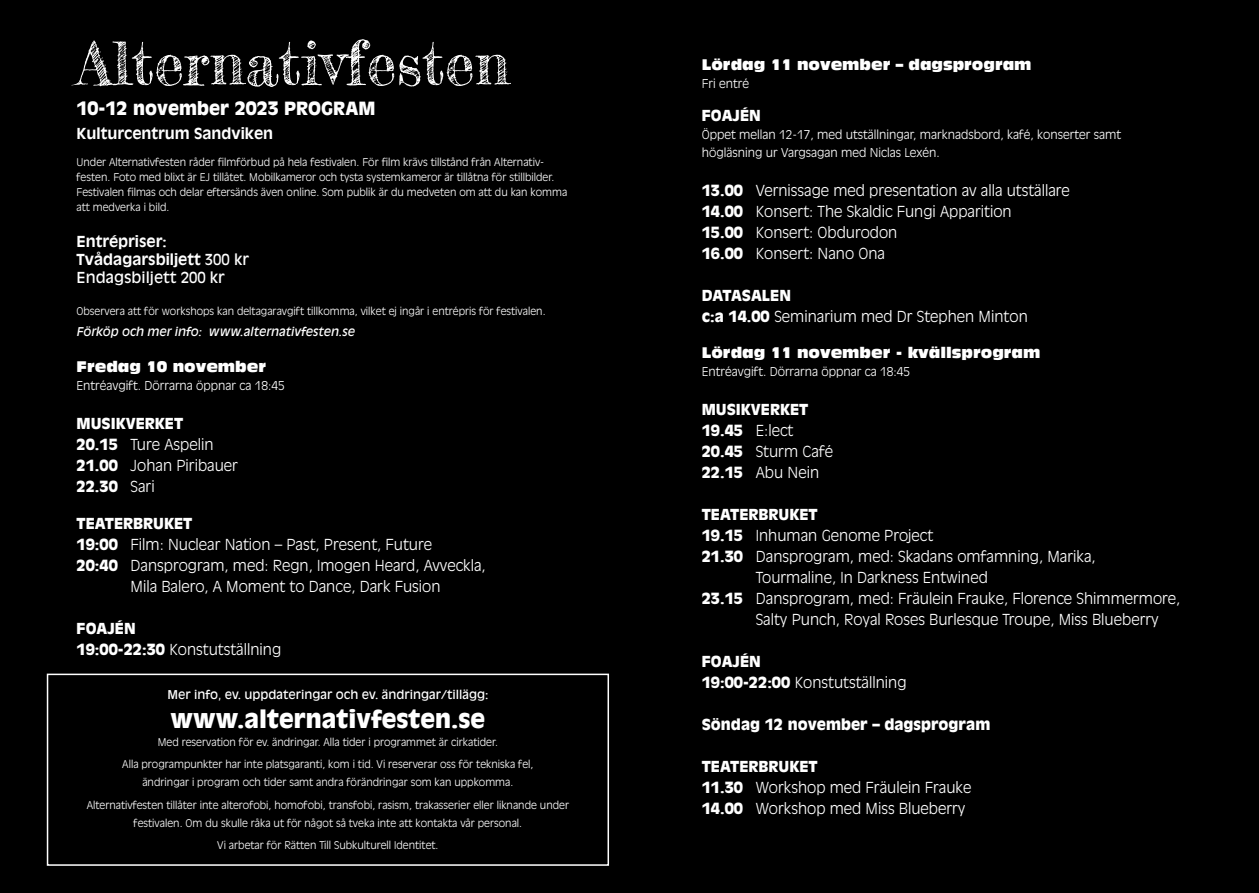
<style>
.page{position:relative;width:1259px;height:893px;background:#fff}
.page>*{position:absolute;margin:0;border:0;box-sizing:border-box;transform-origin:0 0}
.t1{font:60px "Frederickathe Great";color:#fff}
.t2{font:900 24px "Antique Olive Std";color:#fff}
.t3{font:900 18px "Antique Olive Std";color:#fff}
.t4{font:300 15px/21px "Antique Olive Std";color:#fff}
.t5{font:900 15px/21px "Antique Olive Std";color:#fff}
.t6{font:15px "Antique Olive Std Compact";color:#fff}
.t7{font:700 15px/18px "Antique Olive Std";color:#fff}
.t8{font:300 12px/18px "Antique Olive Std";color:#fff}
.t9{font:12px "Antique Olive Std";color:#fff}
.t10{font:italic 12px "Antique Olive Std";color:#fff}
.t11{font:300 10.5px/15px "Antique Olive Std";color:#fff;text-align:center}
.s1{font-weight:400}
.s2{font-weight:900}
.s3{font-weight:300}
</style>
<div class="page">
<div style="left:621px;top:0;width:638px;height:893px;background:#000"></div>
<div style="left:0;top:0;width:638px;height:893px;background:#000"></div>
<div style="left:47px;top:674px;width:562px;height:192px;border:2px solid #fff"></div>
<h1 class="t1" style="left:77px;top:26px;width:435px">Alternativfesten</h1>
<h3 class="t3" style="left:77px;top:98px;width:300px">10-12 november 2023 PROGRAM</h3>
<h3 class="t7" style="left:77px;top:125px;width:198px">Kulturcentrum Sandviken</h3>
<p class="t11" style="left:77px;top:155px;width:492px;text-align:left">Under Alternativfesten råder filmförbud på hela festivalen. För film krävs tillstånd från Alternativ&shy;festen. Foto med blixt är EJ tillåtet. Mobilkameror och tysta systemkameror är tillåtna för stillbilder.<br>Festivalen filmas och delar eftersänds även online. Som publik är du medveten om att du kan komma att medverka i bild.</p>
<h3 class="t7" style="left:77px;top:233px;width:174px">Entrépriser:<br>Tvådagarsbiljett <span class="s1">300 kr<br>Endagsbiljett 200 kr</span></h3>
<p class="t11" style="left:77px;top:304px;width:470px">Observera att för workshops kan deltagaravgift tillkomma, vilket ej ingår i entrépris för festivalen.</p>
<p class="t10" style="left:77px;top:325px;width:280px">Förköp och mer info: www.alternativfesten.se</p>
<h3 class="t6" style="left:77px;top:358px;width:191px">Fredag 10 november</h3>
<p class="t8" style="left:77px;top:377px;width:210px">Entréavgift. Dörrarna öppnar ca 18:45</p>
<h3 class="t4" style="left:77px;top:414px;width:163px"><span class="s2">MUSIKVERKET<br>20.15</span> Ture Aspelin<br><span class="s2">21.00</span> Johan Piribauer<br><span class="s2">22.30</span> Sari</h3>
<h3 class="t5" style="left:77px;top:513px;width:117px">TEATERBRUKET</h3>
<h3 class="t4" style="left:77px;top:534px;width:357px"><span class="s2">19:00</span> Film: Nuclear Nation – Past, Present, Future</h3>
<h3 class="t4" style="left:77px;top:555px;width:411px"><span class="s2">20:40</span> Dansprogram, med: Regn, Imogen Heard, Avveckla,</h3>
<h3 class="t4" style="left:131px;top:576px;width:311px">Mila Balero, A Moment to Dance, Dark Fusion</h3>
<h3 class="t5" style="left:77px;top:618px;width:206px">FOAJÉN<br>19:00-22:30 <span class="s3">Konstutställning</span></h3>
<p class="t9" style="left:167px;top:687px;width:322px">Mer info, ev. uppdateringar och ev. ändringar/tillägg:</p>
<h2 class="t2" style="left:171px;top:704px;width:316px">www.alternativfesten.se</h2>
<p class="t11" style="left:122px;top:731px;width:413px;line-height:22.5px">Med reservation för ev. ändringar. Alla tider i programmet är cirkatider.<br>Alla programpunkter har inte platsgaranti, kom i tid. Vi reserverar oss för tekniska fel,</p>
<p class="t11" style="left:87px;top:771px;width:484px;line-height:22.5px">ändringar i program och tider samt andra förändringar som kan uppkomma.<br>Alternativfesten tillåter inte alterofobi, homofobi, transfobi, rasism, trakasserier eller liknande under</p>
<p class="t11" style="left:134px;top:812px;width:390px;line-height:22.5px">festivalen. Om du skulle råka ut för något så tveka inte att kontakta vår personal.<br>Vi arbetar för Rätten Till Subkulturell Identitet.</p>
<h3 class="t6" style="left:702px;top:55px;width:331px">Lördag 11 november – dagsprogram</h3>
<p class="t8" style="left:702px;top:75px;width:49px">Fri entré</p>
<h3 class="t5" style="left:702px;top:105px;width:61px">FOAJÉN</h3>
<p class="t8" style="left:702px;top:126px;width:421px">Öppet mellan 12-17, med utställningar, marknadsbord, kafé, konserter samt högläsning ur Vargsagan med Niclas Lexén.</p>
<h3 class="t4" style="left:702px;top:180px;width:369px"><span class="s2">13.00</span> Vernissage med presentation av alla utställare <span class="s2">14.00</span> Konsert: The Skaldic Fungi Apparition<br><span class="s2">15.00</span> Konsert: Obdurodon<br><span class="s2">16.00</span> Konsert: Nano Ona</h3>
<h3 class="t4" style="left:702px;top:285px;width:327px"><span class="s2">DATASALEN<br>c:a 14.00</span> Seminarium med Dr Stephen Minton</h3>
<h3 class="t6" style="left:702px;top:343px;width:340px">Lördag 11 november - kvällsprogram</h3>
<p class="t8" style="left:702px;top:363px;width:210px">Entréavgift. Dörrarna öppnar ca 18:45</p>
<h3 class="t5" style="left:702px;top:399px;width:133px">MUSIKVERKET<br>19.45 <span class="s3">E:lect<br></span>20.45 <span class="s3">Sturm Café<br></span>22.15 <span class="s3">Abu Nein</span></h3>
<h3 class="t5" style="left:702px;top:504px;width:117px">TEATERBRUKET</h3>
<h3 class="t4" style="left:702px;top:525px;width:233px"><span class="s2">19.15</span> Inhuman Genome Project</h3>
<h3 class="t4" style="left:702px;top:546px;width:395px"><span class="s2">21.30</span> Dansprogram, med: Skadans omfamning, Marika,</h3>
<h3 class="t4" style="left:756px;top:567px;width:234px">Tourmaline, In Darkness Entwined</h3>
<h3 class="t4" style="left:702px;top:588px;width:480px"><span class="s2">23.15</span> Dansprogram, med: Fräulein Frauke, Florence Shimmermore,</h3>
<h3 class="t4" style="left:756px;top:609px;width:404px">Salty Punch, Royal Roses Burlesque Troupe, Miss Blueberry</h3>
<h3 class="t5" style="left:702px;top:651px;width:206px">FOAJÉN<br>19:00-22:00 <span class="s3">Konstutställning</span></h3>
<h3 class="t5" style="left:702px;top:714px;width:290px">Söndag 12 november – dagsprogram</h3>
<h3 class="t4" style="left:702px;top:756px;width:271px"><span class="s2">TEATERBRUKET<br>11.30</span> Workshop med Fräulein Frauke<br><span class="s2">14.00</span> Workshop med Miss Blueberry</h3>
</div>
